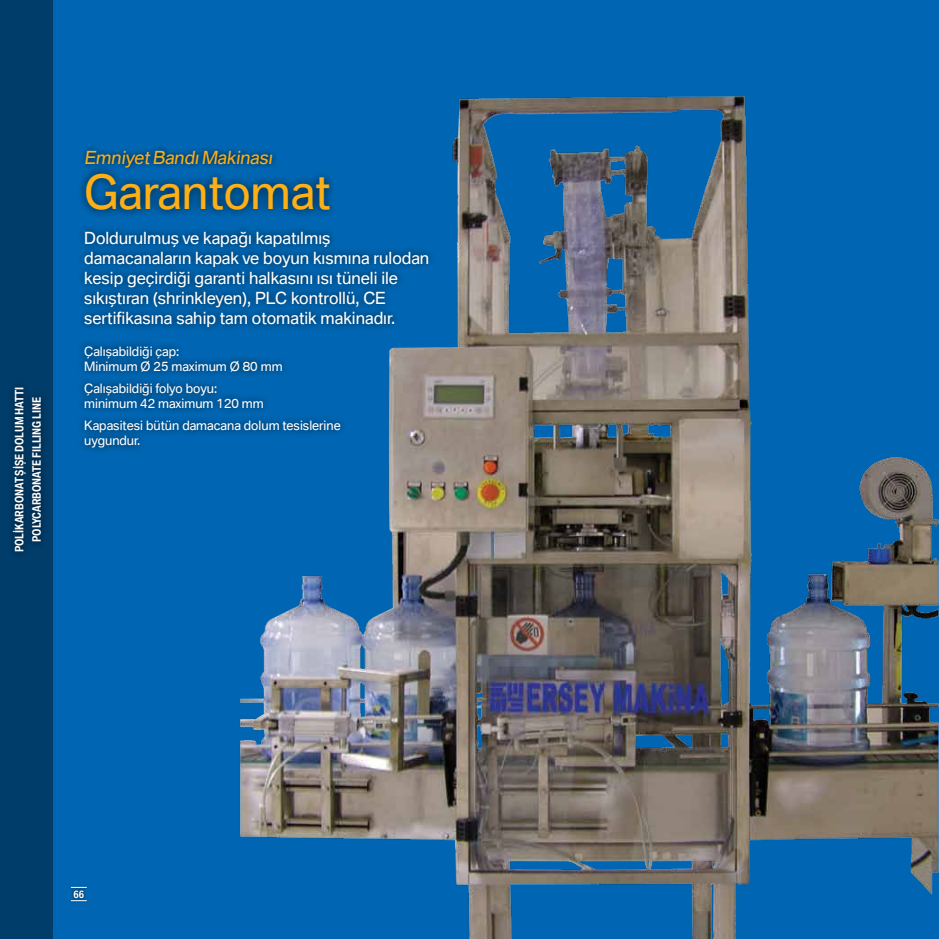
<style>
.page{position:relative;width:939px;height:939px;background:#0066b3}
.page>*{position:absolute;margin:0;border:0;box-sizing:border-box;transform-origin:0 0}
.t1{font:46.12px "BMW Type Regular Turkish";color:#fcaf17}
.t2{font:17.5px "BMW Type Regular Turkish";color:#fcaf17}
.t3{font:16.25px/20px "BMW Type Regular Turkish";color:#fff}
.t4{font:12.5px/15px "BMW Type Regular Turkish";color:#fff}
.t5{font:700 11.25px/17.1px "BMW Type Condensed Light Turkish";color:#fff;text-align:center}
.t6{font:700 10px "BMW Type Condensed Regular Turkish";color:#fff}
</style>
<div class="page">
<img style="left:240px;top:96px;width:699px;height:843px">
<div style="left:77px;top:164px;width:262px;height:56px;background:#000;opacity:.75"></div>
<div style="left:80px;top:144px;width:198px;height:29px;background:#000;opacity:.75"></div>
<div style="left:77px;top:224px;width:359px;height:110px;background:#000;opacity:.75"></div>
<div style="left:77px;top:338px;width:271px;height:117px;background:#000;opacity:.75"></div>
<div style="left:0;top:0;width:53px;height:939px;background:#003d6b"></div>
<div style="left:6px;top:379px;width:27px;height:181px;background:#000;opacity:.75"></div>
<div style="left:24px;top:390px;width:25px;height:159px;background:#000;opacity:.75"></div>
<div style="left:71px;top:888px;width:16px;height:12px;background:#000;opacity:.75"></div>
<div style="left:68px;top:884px;width:22px;height:7px;background:#000;opacity:.75"></div>
<svg style="left:71px;top:887px;width:16px;height:1px"></svg>
<div style="left:68px;top:898px;width:22px;height:6px;background:#000;opacity:.75"></div>
<svg style="left:71px;top:900px;width:16px;height:1px"></svg>
<p class="t5" style="left:10px;top:552px;width:167px;rotate:-90deg">POLİKARBONAT ŞİŞE DOLUM HATTI<br>POLYCARBONATE FILLING LINE</p>
<p class="t2" style="left:84px;top:146px;width:192px">EmniyetBandıMakinası</p>
<h1 class="t1" style="left:84px;top:162px;width:248px">Garantomat</h1>
<p class="t3" style="left:84px;top:227px;width:347px">Doldurulmuş ve kapağı kapatılmış damacanaların kapak ve boyun kısmına rulodan kesip geçirdiği garanti halkasını ısı tüneli ile sıkıştıran (shrinkleyen), PLC kontrollü, CE sertifikasına sahip tam otomatik makinadır.</p>
<p class="t4" style="left:84px;top:343px;width:200px">Çalışabildiği çap:<br>Minimum Ø 25 maximum Ø 80 mm</p>
<p class="t4" style="left:84px;top:380px;width:181px">Çalışabildiği folyo boyu: minimum 42 maximum 120 mm</p>
<p class="t4" style="left:84px;top:417px;width:258px">Kapasitesi bütün damacana dolum tesislerine uygundur.</p>
<p class="t6" style="left:73px;top:887px;width:12px">66</p>
</div>
